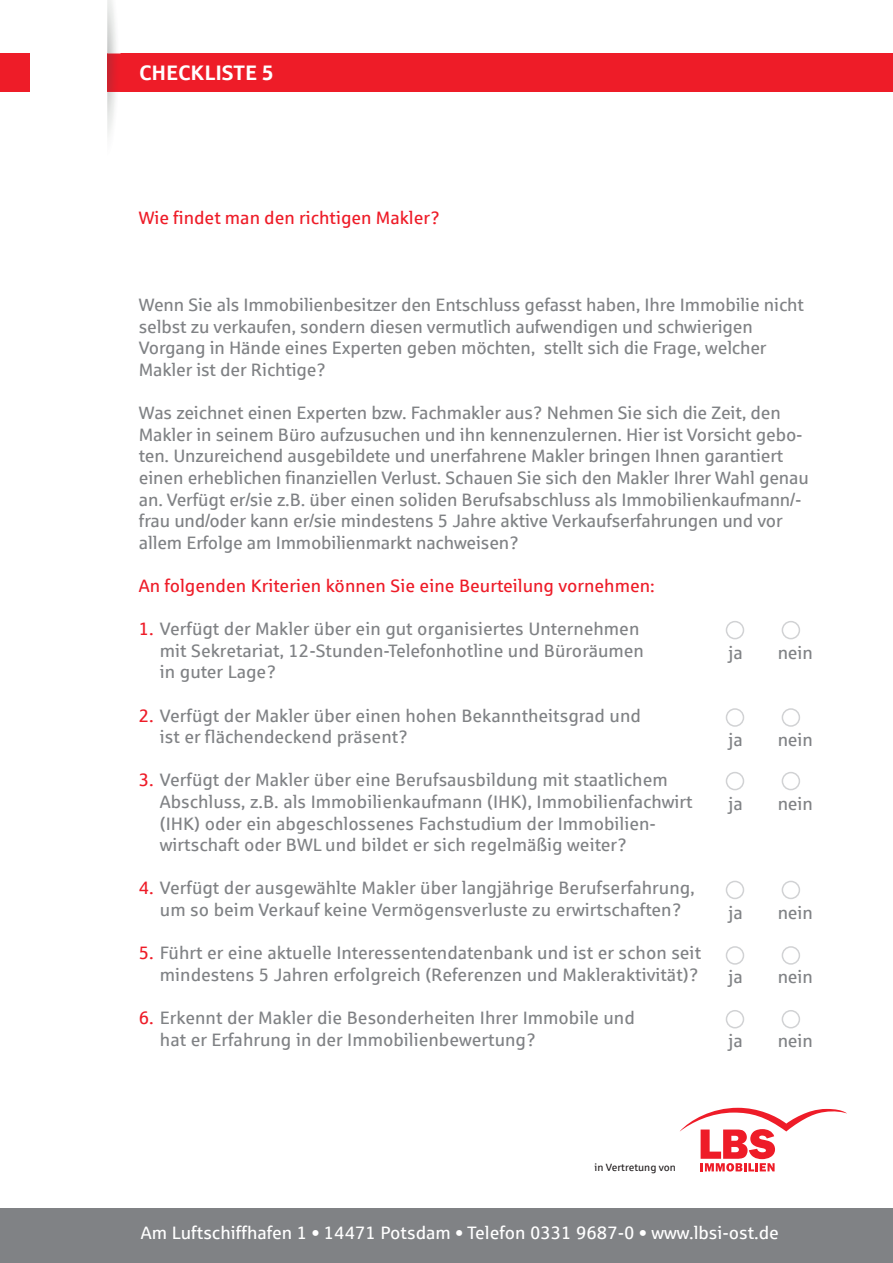
<style>
.page{position:relative;width:893px;height:1263px;background:#fff}
.page>*{position:absolute;margin:0;border:0;box-sizing:border-box;transform-origin:0 0}
.t1{font:700 21px "Sparkasse Rg";color:#fff}
.t2{font:18px/21.6px "Sparkasse Rg";letter-spacing:-.01em;color:#808285}
.t3{font:18px "Sparkasse Rg";color:#ee1c28}
.t4{font:18px "Sparkasse Rg";color:#fff}
.t5{font:10.5px "Sparkasse Rg";color:#231f20}
.s1{color:#ee1c28}
</style>
<div class="page">
<div style="left:0;top:54px;width:29px;height:38px;background:#ee1c28"></div>
<div style="left:107px;top:54px;width:786px;height:38px;background:#ee1c28"></div>
<img style="left:107px;top:0;width:13px;height:136px">
<img style="left:107px;top:54px;width:13px;height:38px">
<svg style="left:680px;top:1108px;width:167px;height:63px"></svg>
<div style="left:0;top:1208px;width:893px;height:55px;background:#808285"></div>
<div style="left:726px;top:621px;width:18px;height:18px;border:2px solid #d1d2d4;border-radius:50%"></div>
<div style="left:782px;top:621px;width:18px;height:18px;border:2px solid #d1d2d4;border-radius:50%"></div>
<div style="left:726px;top:708px;width:18px;height:19px;border:2px solid #d1d2d4;border-radius:50%"></div>
<div style="left:782px;top:708px;width:18px;height:19px;border:2px solid #d1d2d4;border-radius:50%"></div>
<div style="left:726px;top:772px;width:18px;height:18px;border:2px solid #d1d2d4;border-radius:50%"></div>
<div style="left:782px;top:772px;width:18px;height:18px;border:2px solid #d1d2d4;border-radius:50%"></div>
<div style="left:726px;top:881px;width:18px;height:18px;border:2px solid #d1d2d4;border-radius:50%"></div>
<div style="left:782px;top:881px;width:18px;height:18px;border:2px solid #d1d2d4;border-radius:50%"></div>
<div style="left:726px;top:946px;width:18px;height:19px;border:2px solid #d1d2d4;border-radius:50%"></div>
<div style="left:782px;top:946px;width:18px;height:19px;border:2px solid #d1d2d4;border-radius:50%"></div>
<div style="left:726px;top:1010px;width:18px;height:18px;border:2px solid #d1d2d4;border-radius:50%"></div>
<div style="left:782px;top:1010px;width:18px;height:18px;border:2px solid #d1d2d4;border-radius:50%"></div>
<p class="t1" style="left:139px;top:59px;width:137px">CHECKLISTE 5</p>
<p class="t3" style="left:139px;top:207px;width:303px">Wie findet man den richtigen Makler ?</p>
<p class="t2" style="left:139px;top:294px;width:666px">Wenn Sie als Immobilienbesitzer den Entschluss gefasst haben, Ihre Immobilie nicht selbst zu verkaufen, sondern diesen vermutlich aufwendigen und schwierigen Vorgang in Hände eines Experten geben möchten, stellt sich die Frage, welcher Makler ist der Richtige ?</p>
<p class="t2" style="left:139px;top:402px;width:671px">Was zeichnet einen Experten bzw. Fachmakler aus ? Nehmen Sie sich die Zeit, den Makler in seinem Büro aufzusuchen und ihn kennenzulernen. Hier ist Vorsicht gebo&shy;ten. Unzureichend ausgebildete und unerfahrene Makler bringen Ihnen garantiert einen erheblichen finanziellen Verlust. Schauen Sie sich den Makler Ihrer Wahl genau an. Verfügt er/sie z.B. über einen soliden Berufsabschluss als Immobilienkaufmann/- frau und/oder kann er/sie mindestens 5 Jahre aktive Verkaufserfahrungen und vor allem Erfolge am Immobilienmarkt nachweisen ?</p>
<p class="t3" style="left:139px;top:575px;width:517px">An folgenden Kriterien können Sie eine Beurteilung vornehmen:</p>
<p class="t2" style="left:160px;top:618px;width:486px;text-indent:-21px"><span class="s1">1.</span> Verfügt der Makler über ein gut organisiertes Unternehmen mit Sekretariat, 12-Stunden-Telefonhotline und Büroräumen in guter Lage ?</p>
<p class="t2" style="left:160px;top:704px;width:482px;text-indent:-21px"><span class="s1">2.</span> Verfügt der Makler über einen hohen Bekanntheitsgrad und ist er flächendeckend präsent ?</p>
<p class="t2" style="left:160px;top:769px;width:534px;text-indent:-21px"><span class="s1">3.</span> Verfügt der Makler über eine Berufsausbildung mit staatlichem Abschluss, z.B. als Immobilienkaufmann (IHK), Immobilienfachwirt (IHK) oder ein abgeschlossenes Fachstudium der Immobilien&shy;wirtschaft oder BWL und bildet er sich regelmäßig weiter ?</p>
<p class="t2" style="left:139px;top:877px;width:557px;text-align:center"><span class="s1">4.</span> Verfügt der ausgewählte Makler über langjährige Berufserfahrung, um so beim Verkauf keine Vermögensverluste zu erwirtschaften ?</p>
<p class="t2" style="left:139px;top:942px;width:564px;text-align:right"><span class="s1">5.</span> Führt er eine aktuelle Interessentendatenbank und ist er schon seit mindestens 5 Jahren erfolgreich (Referenzen und Makleraktivität) ?</p>
<p class="t2" style="left:160px;top:1006px;width:476px;text-indent:-21px"><span class="s1">6.</span> Erkennt der Makler die Besonderheiten Ihrer Immobile und hat er Erfahrung in der Immobilienbewertung ?</p>
<p class="t2" style="left:729px;top:641px;width:16px">ja</p>
<p class="t2" style="left:778px;top:641px;width:37px">nein</p>
<p class="t2" style="left:729px;top:729px;width:16px">ja</p>
<p class="t2" style="left:778px;top:729px;width:37px">nein</p>
<p class="t2" style="left:729px;top:792px;width:16px">ja</p>
<p class="t2" style="left:778px;top:792px;width:37px">nein</p>
<p class="t2" style="left:729px;top:901px;width:16px">ja</p>
<p class="t2" style="left:778px;top:901px;width:37px">nein</p>
<p class="t2" style="left:729px;top:966px;width:16px">ja</p>
<p class="t2" style="left:778px;top:966px;width:37px">nein</p>
<p class="t2" style="left:729px;top:1029px;width:16px">ja</p>
<p class="t2" style="left:778px;top:1029px;width:37px">nein</p>
<p class="t5" style="left:595px;top:1161px;width:83px">in Vertretung von</p>
<p class="t4" style="left:141px;top:1221px;width:640px">Am Luftschiffhafen 1 • 14471 Potsdam • Telefon 0331 9687-0 • www.lbsi-ost.de</p>
</div>
